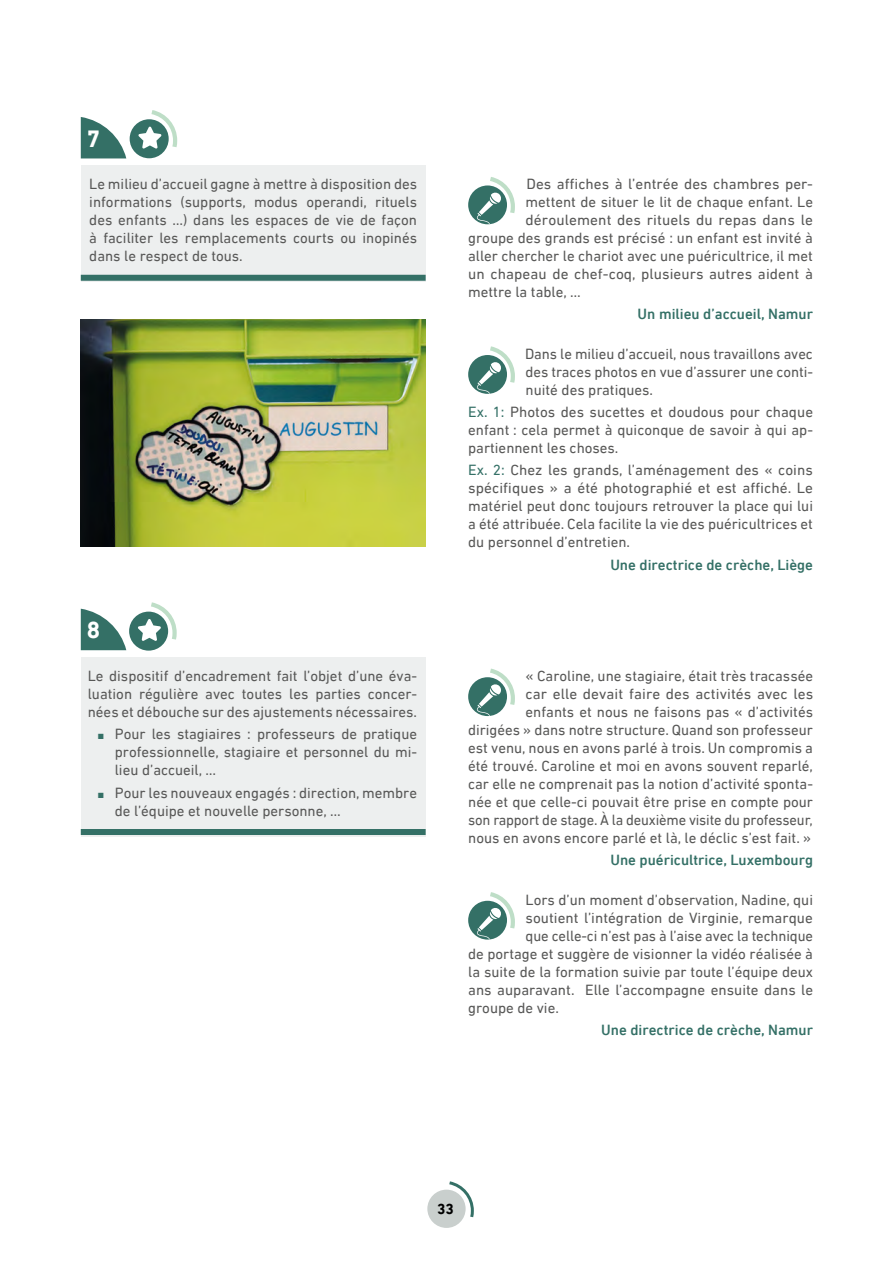
<style>
.page{position:relative;width:893px;height:1263px;background:#fff}
.page>*{position:absolute;margin:0;border:0;box-sizing:border-box;transform-origin:0 0}
.t1{font:700 24px "DIN Next LT Pro";color:#fff}
.Encadré_Critère{font:15px/18px "DIN Next LT Pro";color:#575756;text-align:justify}
.Liste_puce_Encadré{font:15px/18px "DIN Next LT Pro";color:#575756;text-align:justify}
.Signature_encadré{font:500 15px "DIN Next LT Pro";color:#347066}
.t2{font:700 15px "DIN Next LT Pro";color:#000}
.s1{color:#347066}
</style>
<div class="page">
<div style="left:427px;top:1189px;width:39px;height:39px;background:#c9cfcd;border-radius:50%"></div>
<svg style="left:446px;top:1181px;width:28px;height:39px"></svg>
<svg style="left:81px;top:117px;width:45px;height:41px"></svg>
<div style="left:130px;top:119px;width:39px;height:39px;background:#347066;border-radius:50%"></div>
<svg style="left:138px;top:110px;width:40px;height:42px"></svg>
<div style="left:81px;top:165px;width:345px;height:117px;background:#edefef"></div>
<div style="left:81px;top:275px;width:345px;height:6px;background:#347066"></div>
<div style="left:468px;top:185px;width:39px;height:39px;background:#347066;border-radius:50%"></div>
<svg style="left:476px;top:177px;width:39px;height:47px"></svg>
<div style="left:468px;top:355px;width:39px;height:39px;background:#347066;border-radius:50%"></div>
<svg style="left:476px;top:346px;width:39px;height:48px"></svg>
<svg style="left:81px;top:609px;width:45px;height:41px"></svg>
<div style="left:129px;top:612px;width:39px;height:39px;background:#347066;border-radius:50%"></div>
<svg style="left:138px;top:602px;width:39px;height:42px"></svg>
<div style="left:81px;top:657px;width:345px;height:179px;background:#edefef"></div>
<div style="left:81px;top:829px;width:345px;height:6px;background:#347066"></div>
<div style="left:468px;top:677px;width:39px;height:39px;background:#347066;border-radius:50%"></div>
<svg style="left:476px;top:668px;width:39px;height:48px"></svg>
<div style="left:468px;top:901px;width:39px;height:38px;background:#347066;border-radius:50%"></div>
<svg style="left:476px;top:892px;width:39px;height:47px"></svg>
<img style="left:81px;top:320px;width:345px;height:226px">
<p class="t1" style="left:87px;top:124px;width:15px">7</p>
<p class="Encadré_Critère" style="left:89px;top:175px;width:329px">Le milieu d’accueil gagne à mettre à disposition des informations (supports, modus operandi, rituels des enfants …) dans les espaces de vie de façon à faciliter les remplacements courts ou inopinés dans le respect de tous.</p>
<p class="Encadré_Critère" style="left:526px;top:175px;width:288px">Des affiches à l’entrée des chambres per-</p>
<p class="Encadré_Critère" style="left:526px;top:193px;width:289px">mettent de situer le lit de chaque enfant. Le</p>
<p class="Encadré_Critère" style="left:526px;top:211px;width:289px">déroulement des rituels du repas dans le</p>
<p class="Encadré_Critère" style="left:468px;top:229px;width:346px">groupe des grands est précisé : un enfant est invité à</p>
<p class="Encadré_Critère" style="left:468px;top:247px;width:346px">aller chercher le chariot avec une puéricultrice, il met</p>
<p class="Encadré_Critère" style="left:468px;top:265px;width:346px">un chapeau de chef-coq, plusieurs autres aident à</p>
<p class="Encadré_Critère" style="left:468px;top:283px;width:114px">mettre la table, …</p>
<p class="Signature_encadré" style="left:638px;top:306px;width:177px">Un milieu d’accueil, Namur</p>
<p class="Encadré_Critère" style="left:525px;top:344px;width:289px">Dans le milieu d’accueil, nous travaillons avec des traces photos en vue d’assurer une conti&shy;nuité des pratiques.</p>
<p class="Encadré_Critère" style="left:468px;top:403px;width:346px"><span class="s1">Ex. 1:</span> Photos des sucettes et doudous pour chaque enfant : cela permet à quiconque de savoir à qui ap&shy;partiennent les choses.</p>
<p class="Encadré_Critère" style="left:468px;top:461px;width:346px"><span class="s1">Ex. 2:</span> Chez les grands, l’aménagement des « coins spécifiques » a été photographié et est affiché. Le matériel peut donc toujours retrouver la place qui lui a été attribuée. Cela facilite la vie des puéricultrices et du personnel d’entretien.</p>
<p class="Signature_encadré" style="left:610px;top:556px;width:204px">Une directrice de crèche, Liège</p>
<p class="t1" style="left:87px;top:616px;width:15px">8</p>
<p class="Liste_puce_Encadré" style="left:88px;top:667px;width:331px">Le dispositif d’encadrement fait l’objet d’une éva&shy;luation régulière avec toutes les parties concer&shy;nées et débouche sur des ajustements nécessaires.</p>
<p class="Encadré_Critère" style="left:115px;top:725px;width:304px">Pour les stagiaires : professeurs de pratique professionnelle, stagiaire et personnel du mi&shy;lieu d’accueil, …</p>
<p class="Encadré_Critère" style="left:115px;top:783px;width:304px">Pour les nouveaux engagés : direction, membre de l’équipe et nouvelle personne, …</p>
<p class="Encadré_Critère" style="left:468px;top:667px;width:347px;text-align:right">« Caroline, une stagiaire, était très tracassée<br>car elle devait faire des activités avec les<br>enfants et nous ne faisons pas « d’activités<br>dirigées » dans notre structure. Quand son professeur est venu, nous en avons parlé à trois. Un compromis a été trouvé. Caroline et moi en avons souvent reparlé, car elle ne comprenait pas la notion d’activité sponta&shy;née et que celle-ci pouvait être prise en compte pour son rapport de stage. À la deuxième visite du professeur, nous en avons encore parlé et là, le déclic s’est fait. »</p>
<p class="Signature_encadré" style="left:610px;top:851px;width:204px">Une puéricultrice, Luxembourg</p>
<p class="Encadré_Critère" style="left:526px;top:890px;width:289px">Lors d’un moment d’observation, Nadine, qui</p>
<p class="Encadré_Critère" style="left:526px;top:908px;width:289px">soutient l’intégration de Virginie, remarque</p>
<p class="Encadré_Critère" style="left:526px;top:926px;width:289px">que celle-ci n’est pas à l’aise avec la technique</p>
<p class="Encadré_Critère" style="left:468px;top:944px;width:346px">de portage et suggère de visionner la vidéo réalisée à</p>
<p class="Encadré_Critère" style="left:468px;top:962px;width:346px">la suite de la formation suivie par toute l’équipe deux</p>
<p class="Encadré_Critère" style="left:468px;top:980px;width:347px">ans auparavant. Elle l’accompagne ensuite dans le</p>
<p class="Encadré_Critère" style="left:468px;top:998px;width:92px">groupe de vie.</p>
<p class="Signature_encadré" style="left:601px;top:1021px;width:213px">Une directrice de crèche, Namur</p>
<p class="t2" style="left:437px;top:1200px;width:18px">33</p>
</div>
